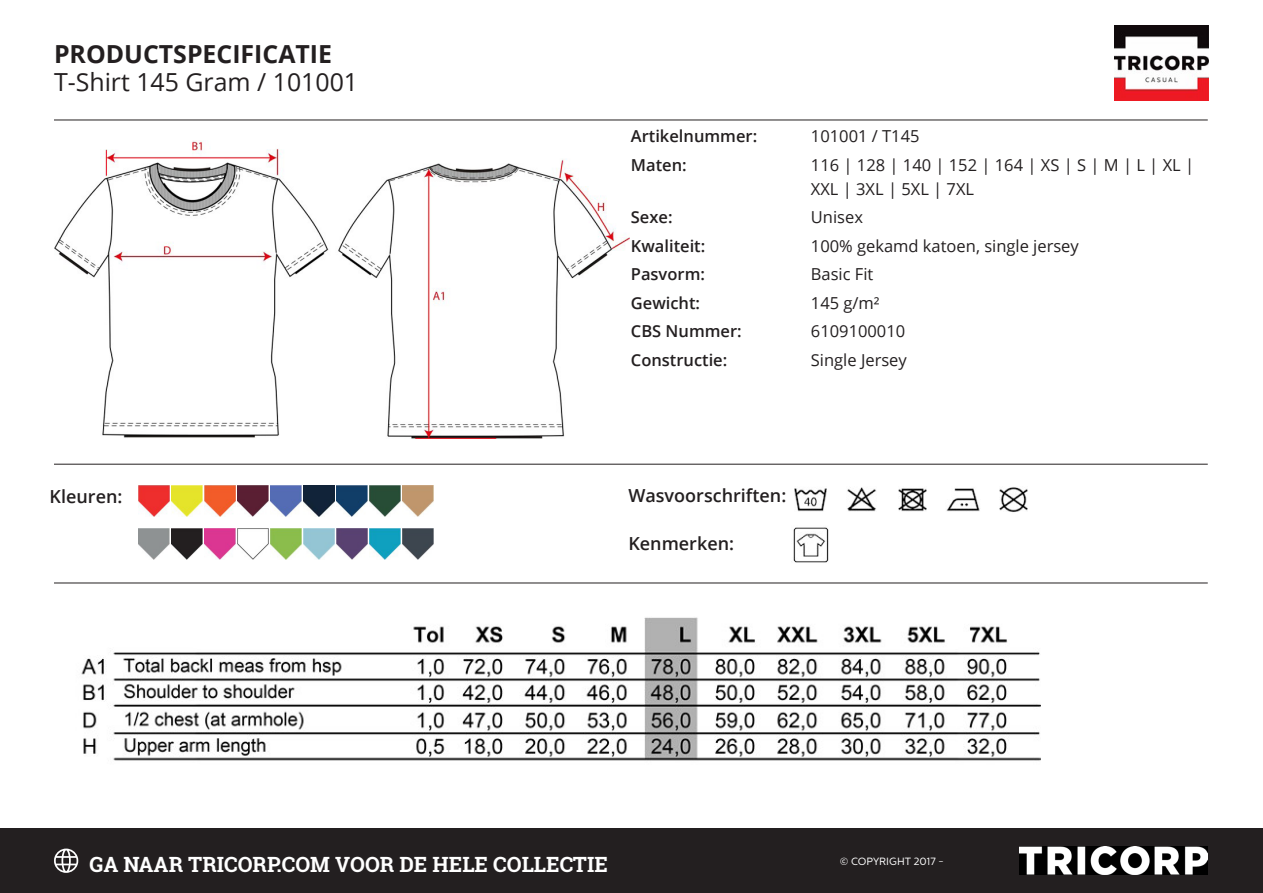
<style>
.page{position:relative;width:1263px;height:893px;background:#fff}
.page>*{position:absolute;margin:0;border:0;box-sizing:border-box;transform-origin:0 0}
.t1{font:24.9px "Open Sans";color:#231f20}
.t2{font:700 24.9px "Open Sans";color:#231f20}
.t3{font:700 21px "Roboto Slab";color:#fff}
.t4{font:600 18px "Open Sans";color:#231f20}
.Kenmerk{font:16.5px/24px "Open Sans";color:#231f20}
.Kenmerk-2{font:600 16.5px "Open Sans";color:#231f20}
.t5{font:10.5px "Centrale Sans";color:#fff}
</style>
<div class="page">
<img style="left:1114px;top:26px;width:95px;height:74px">
<img style="left:54px;top:140px;width:575px;height:298px">
<img style="left:898px;top:488px;width:28px;height:24px">
<img style="left:794px;top:488px;width:33px;height:24px">
<img style="left:847px;top:487px;width:29px;height:25px">
<img style="left:1000px;top:487px;width:28px;height:25px">
<img style="left:946px;top:488px;width:34px;height:24px">
<img style="left:793px;top:527px;width:36px;height:36px">
<img style="left:138px;top:486px;width:31px;height:31px">
<img style="left:171px;top:486px;width:31px;height:31px">
<img style="left:204px;top:486px;width:31px;height:31px">
<img style="left:237px;top:486px;width:31px;height:31px">
<img style="left:270px;top:486px;width:31px;height:31px">
<img style="left:304px;top:486px;width:30px;height:31px">
<img style="left:337px;top:486px;width:31px;height:31px">
<img style="left:370px;top:486px;width:31px;height:31px">
<img style="left:403px;top:486px;width:31px;height:31px">
<img style="left:138px;top:529px;width:31px;height:31px">
<img style="left:171px;top:529px;width:31px;height:31px">
<img style="left:204px;top:529px;width:31px;height:31px">
<img style="left:237px;top:529px;width:31px;height:31px">
<img style="left:270px;top:529px;width:31px;height:31px">
<img style="left:304px;top:529px;width:30px;height:31px">
<img style="left:337px;top:529px;width:31px;height:31px">
<img style="left:370px;top:529px;width:31px;height:31px">
<img style="left:403px;top:529px;width:31px;height:31px">
<hr style="left:54px;top:120px;width:1154px;height:1px;background:#231f20">
<hr style="left:54px;top:464px;width:1154px;height:1px;background:#231f20">
<div style="left:0;top:828px;width:1263px;height:65px;background:#231f20"></div>
<svg style="left:54px;top:849px;width:24px;height:24px"></svg>
<img style="left:1020px;top:847px;width:188px;height:28px">
<hr style="left:54px;top:583px;width:1154px;height:1px;background:#231f20">
<img style="left:81px;top:617px;width:959px;height:144px">
<p class="t2" style="left:54px;top:36px;width:280px">PRODUCTSPECIFICATIE</p>
<p class="t1" style="left:54px;top:65px;width:306px">T-Shirt 145 Gram / 101001</p>
<p class="t4" style="left:50px;top:484px;width:74px">Kleuren:</p>
<p class="Kenmerk-2" style="left:631px;top:125px;width:128px">Artikelnummer:</p>
<p class="Kenmerk" style="left:811px;top:124px;width:110px">101001 / T145</p>
<p class="Kenmerk-2" style="left:631px;top:154px;width:57px">Maten:</p>
<p class="Kenmerk" style="left:811px;top:152px;width:385px">116 | 128 | 140 | 152 | 164 | XS | S | M | L | XL |<br>XXL | 3XL | 5XL | 7XL</p>
<p class="Kenmerk-2" style="left:631px;top:206px;width:43px">Sexe:</p>
<p class="Kenmerk" style="left:811px;top:205px;width:54px">Unisex</p>
<p class="Kenmerk-2" style="left:631px;top:235px;width:76px">Kwaliteit:</p>
<p class="Kenmerk" style="left:811px;top:233px;width:269px">100% gekamd katoen, single jersey</p>
<p class="Kenmerk-2" style="left:631px;top:263px;width:76px">Pasvorm:</p>
<p class="Kenmerk" style="left:811px;top:262px;width:64px">Basic Fit</p>
<p class="Kenmerk-2" style="left:631px;top:292px;width:71px">Gewicht:</p>
<p class="Kenmerk" style="left:811px;top:290px;width:70px">145 g/m²</p>
<p class="Kenmerk-2" style="left:631px;top:320px;width:112px">CBS Nummer:</p>
<p class="Kenmerk" style="left:811px;top:319px;width:96px">6109100010</p>
<p class="Kenmerk-2" style="left:631px;top:349px;width:98px">Constructie:</p>
<p class="Kenmerk" style="left:811px;top:347px;width:97px">Single Jersey</p>
<p class="t4" style="left:628px;top:483px;width:159px">Wasvoorschriften:</p>
<p class="t4" style="left:628px;top:531px;width:107px">Kenmerken:</p>
<p class="t3" style="left:90px;top:850px;width:520px">GA NAAR TRICORP.COM VOOR DE HELE COLLECTIE</p>
<p class="t5" style="left:840px;top:855px;width:106px">© COPYRIGHT 2017 -</p>
</div>
